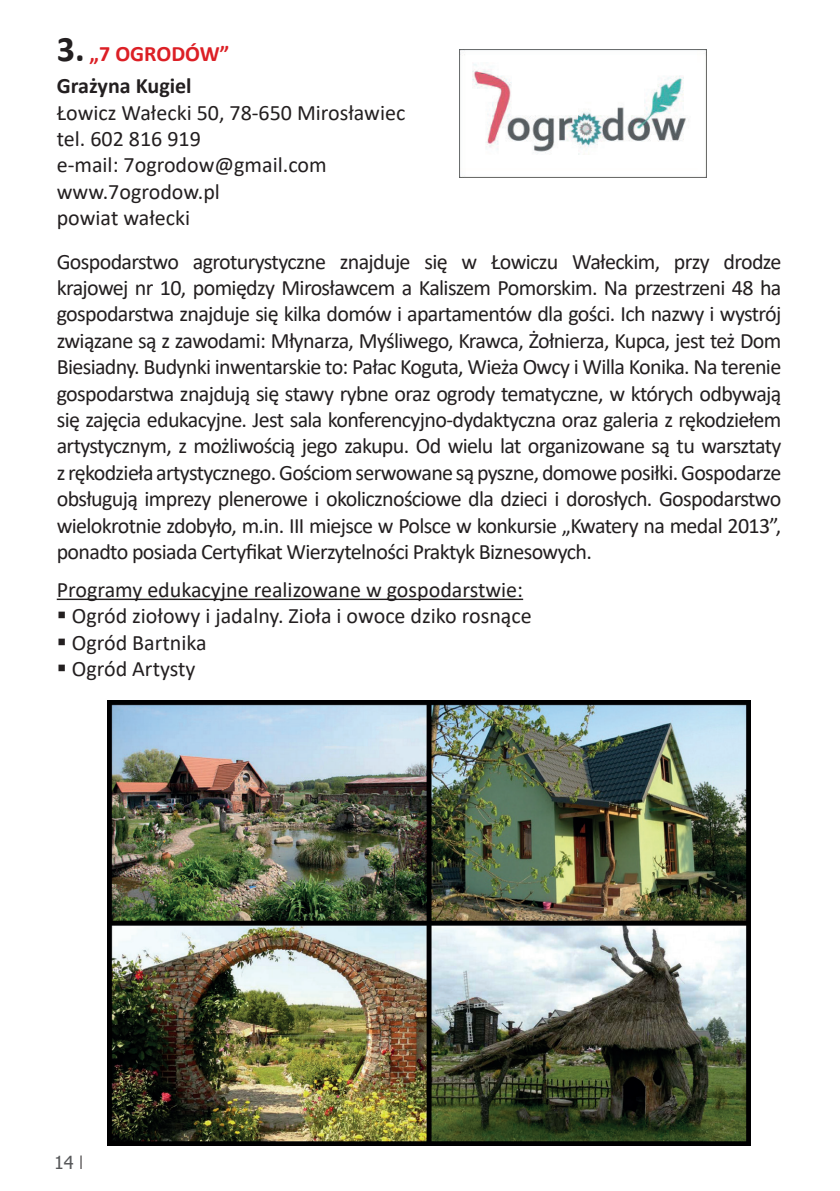
<style>
.page{position:relative;width:840px;height:1191px;background:#fff}
.page>*{position:absolute;margin:0;border:0;box-sizing:border-box;transform-origin:0 0}
.Prosty_tekst{font:22px/26.4px "Calibri";color:#231f20;text-align:justify}
.Prosty_tekst-2{font:700 22px "Calibri";color:#231f20}
.Prosty_tekst-3{font:700 22px "Calibri";color:#dc1f25}
.t1{font:18px "Tahoma";color:#57585a}
.s1{font-size:36px;color:#231f20}
</style>
<div class="page">
<svg style="left:81px;top:1155px;width:1px;height:14px"></svg>
<hr style="left:57px;top:598px;width:466px;height:2px;background:#231f20">
<img style="left:459px;top:50px;width:246px;height:128px">
<img style="left:108px;top:701px;width:641px;height:444px">
<p class="Prosty_tekst-3" style="left:57px;top:38px;width:174px"><span class="s1">3.</span> „7 OGRODÓW”</p>
<p class="Prosty_tekst-2" style="left:57px;top:70px;width:136px">Grażyna Kugiel</p>
<p class="Prosty_tekst" style="left:57px;top:98px;width:350px">Łowicz Wałecki 50, 78-650 Mirosławiec</p>
<p class="Prosty_tekst" style="left:57px;top:125px;width:145px">tel. 602 816 919</p>
<p class="Prosty_tekst" style="left:57px;top:151px;width:271px">e-mail: 7ogrodow@gmail.com</p>
<p class="Prosty_tekst" style="left:57px;top:178px;width:165px">www.7ogrodow.pl</p>
<p class="Prosty_tekst" style="left:57px;top:204px;width:135px">powiat wałecki</p>
<p class="Prosty_tekst" style="left:57px;top:247px;width:725px">Gospodarstwo agroturystyczne znajduje się w Łowiczu Wałeckim, przy drodze krajowej nr 10, pomiędzy Mirosławcem a Kaliszem Pomorskim. Na przestrzeni 48 ha gospodarstwa znajduje się kilka domów i apartamentów dla gości. Ich nazwy i wystrój związane są z zawodami: Młynarza, Myśliwego, Krawca, Żołnierza, Kupca, jest też Dom Biesiadny. Budynki inwentarskie to: Pałac Koguta, Wieża Owcy i Willa Konika. Na terenie gospodarstwa znajdują się stawy rybne oraz ogrody tematyczne, w których odbywają się zajęcia edukacyjne. Jest sala konferencyjno-dydaktyczna oraz galeria z rękodziełem artystycznym, z możliwością jego zakupu. Od wielu lat organizowane są tu warsztaty z rękodzieła artystycznego. Gościom serwowane są pyszne, domowe posiłki. Gospodarze obsługują imprezy plenerowe i okolicznościowe dla dzieci i dorosłych. Gospodarstwo wielokrotnie zdobyło, m.in. III miejsce w Polsce w konkursie „Kwatery na medal 2013”, ponadto posiada Certyfikat Wierzytelności Praktyk Biznesowych.</p>
<p class="Prosty_tekst" style="left:57px;top:576px;width:467px">Programy edukacyjne realizowane w gospodarstwie:</p>
<p class="Prosty_tekst" style="left:57px;top:602px;width:476px">▪ Ogród ziołowy i jadalny. Zioła i owoce dziko rosnące</p>
<p class="Prosty_tekst" style="left:57px;top:628px;width:151px">▪ Ogród Bartnika</p>
<p class="Prosty_tekst" style="left:57px;top:655px;width:140px">▪ Ogród Artysty</p>
<p class="t1" style="left:54px;top:1150px;width:21px">14</p>
</div>
